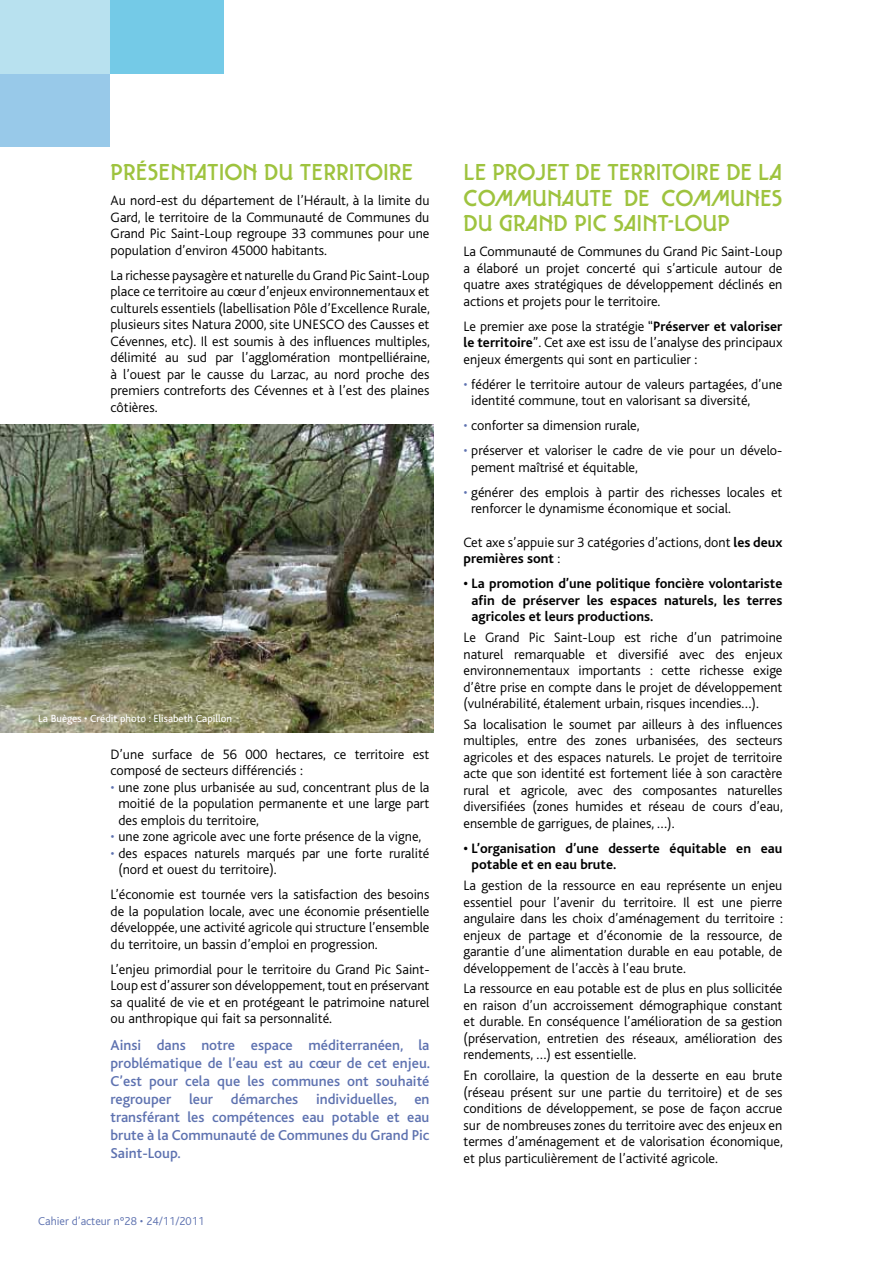
<style>
.page{position:relative;width:893px;height:1263px;background:#fff}
.page>*{position:absolute;margin:0;border:0;box-sizing:border-box;transform-origin:0 0}
.t1{font:22.5px/25.5px "Taut";color:#9ec33e;text-align:justify}
.t2{font:500 15px/18px "Bliss";color:#5e72b0;text-align:justify}
.t3{font:300 14.25px/16.5px "Bliss";color:#000;text-align:justify}
.t4{font:700 14.25px/16.5px "Bliss";color:#000;text-align:justify}
.t5{font:300 12px "Bliss";color:#5e72b0}
.t6{font:10.8px "Bliss";color:#fff}
.s1{color:#5e72b0}
.s2{font-weight:700}
</style>
<div class="page">
<div style="left:0;top:0;width:111px;height:74px;background:#b8e1ef"></div>
<div style="left:0;top:74px;width:110px;height:73px;background:#98c9e9"></div>
<div style="left:110px;top:0;width:114px;height:74px;background:#74cae7"></div>
<img style="left:0;top:424px;width:434px;height:308px">
<h1 class="t1" style="left:111px;top:160px;width:305px">PRÉSENTATION DU TERRITOIRE</h1>
<p class="t3" style="left:111px;top:193px;width:320px">Au nord-est du département de l’Hérault, à la limite du Gard, le territoire de la Communauté de Communes du Grand Pic Saint-Loup regroupe 33 communes pour une population d’environ 45000 habitants.</p>
<p class="t3" style="left:111px;top:267px;width:321px">La richesse paysagère et naturelle du Grand Pic Saint-Loup place ce territoire au cœur d’enjeux environnementaux et culturels essentiels (labellisation Pôle d’Excellence Rurale, plusieurs sites Natura 2000, site UNESCO des Causses et Cévennes, etc). Il est soumis à des influences multiples, délimité au sud par l’agglomération montpelliéraine, à l’ouest par le causse du Larzac, au nord proche des premiers contreforts des Cévennes et à l’est des plaines côtières.</p>
<p class="t6" style="left:38px;top:713px;width:195px">La Buèges • Crédit photo : Elisabeth Capillon</p>
<p class="t3" style="left:111px;top:746px;width:320px">D’une surface de 56 000 hectares, ce territoire est composé de secteurs différenciés :</p>
<p class="t3" style="left:118px;top:779px;width:313px;text-indent:-8px"><span class="s1">•</span> une zone plus urbanisée au sud, concentrant plus de la moitié de la population permanente et une large part des emplois du territoire,</p>
<p class="t3" style="left:111px;top:829px;width:312px"><span class="s1">•</span> une zone agricole avec une forte présence de la vigne,</p>
<p class="t3" style="left:118px;top:845px;width:313px;text-indent:-8px"><span class="s1">•</span> des espaces naturels marqués par une forte ruralité (nord et ouest du territoire).</p>
<p class="t3" style="left:111px;top:887px;width:320px">L’économie est tournée vers la satisfaction des besoins de la population locale, avec une économie présentielle développée, une activité agricole qui structure l’ensemble du territoire, un bassin d’emploi en progression.</p>
<p class="t3" style="left:111px;top:961px;width:320px">L’enjeu primordial pour le territoire du Grand Pic Saint-Loup est d’assurer son développement, tout en préservant sa qualité de vie et en protégeant le patrimoine naturel ou anthropique qui fait sa personnalité.</p>
<p class="t2" style="left:111px;top:1036px;width:321px">Ainsi dans notre espace méditerranéen, la problématique de l’eau est au cœur de cet enjeu.<br>C’est pour cela que les communes ont souhaité regrouper leur démarches individuelles, en transférant les compétences eau potable et eau brute à la Communauté de Communes du Grand Pic Saint-Loup.</p>
<p class="t5" style="left:38px;top:1214px;width:167px">Cahier d’acteur n°28 • 24/11/2011</p>
<h1 class="t1" style="left:463px;top:160px;width:320px">LE PROJET DE TERRITOIRE DE LA COMMUNAUTE DE COMMUNES DU GRAND PIC SAINT-LOUP</h1>
<p class="t3" style="left:463px;top:244px;width:320px">La Communauté de Communes du Grand Pic Saint-Loup a élaboré un projet concerté qui s’articule autour de quatre axes stratégiques de développement déclinés en actions et projets pour le territoire.</p>
<p class="t3" style="left:463px;top:318px;width:320px">Le premier axe pose la stratégie “<span class="s2">Préserver et valoriser le territoire</span>”. Cet axe est issu de l’analyse des principaux enjeux émergents qui sont en particulier :</p>
<p class="t3" style="left:471px;top:376px;width:313px;text-indent:-8px"><span class="s1">•</span> fédérer le territoire autour de valeurs partagées, d’une identité commune, tout en valorisant sa diversité,</p>
<p class="t3" style="left:463px;top:418px;width:178px"><span class="s1">•</span> conforter sa dimension rurale,</p>
<p class="t3" style="left:471px;top:443px;width:313px;text-indent:-8px"><span class="s1">•</span> préserver et valoriser le cadre de vie pour un dévelo&shy;pement maîtrisé et équitable,</p>
<p class="t3" style="left:471px;top:484px;width:313px;text-indent:-8px"><span class="s1">•</span> générer des emplois à partir des richesses locales et renforcer le dynamisme économique et social.</p>
<p class="t3" style="left:463px;top:534px;width:320px">Cet axe s’appuie sur 3 catégories d’actions, dont <span class="s2">les deux premières sont</span> :</p>
<p class="t4" style="left:472px;top:576px;width:312px;text-indent:-8px">• La promotion d’une politique foncière volontariste afin de préserver les espaces naturels, les terres agricoles et leurs productions.</p>
<p class="t3" style="left:463px;top:629px;width:320px">Le Grand Pic Saint-Loup est riche d’un patrimoine naturel remarquable et diversifié avec des enjeux environnementaux importants : cette richesse exige d’être prise en compte dans le projet de développement (vulnérabilité, étalement urbain, risques incendies…).</p>
<p class="t3" style="left:463px;top:716px;width:321px">Sa localisation le soumet par ailleurs à des influences multiples, entre des zones urbanisées, des secteurs agricoles et des espaces naturels. Le projet de territoire acte que son identité est fortement liée à son caractère rural et agricole, avec des composantes naturelles diversifiées (zones humides et réseau de cours d’eau, ensemble de garrigues, de plaines, …).</p>
<p class="t4" style="left:472px;top:840px;width:312px;text-indent:-8px">• L’organisation d’une desserte équitable en eau potable et en eau brute.</p>
<p class="t3" style="left:463px;top:877px;width:321px">La gestion de la ressource en eau représente un enjeu essentiel pour l’avenir du territoire. Il est une pierre angulaire dans les choix d’aménagement du territoire : enjeux de partage et d’économie de la ressource, de garantie d’une alimentation durable en eau potable, de développement de l’accès à l’eau brute.</p>
<p class="t3" style="left:463px;top:981px;width:320px">La ressource en eau potable est de plus en plus sollicitée en raison d’un accroissement démographique constant et durable. En conséquence l’amélioration de sa gestion (préservation, entretien des réseaux, amélioration des rendements, …) est essentielle.</p>
<p class="t3" style="left:463px;top:1067px;width:321px">En corollaire, la question de la desserte en eau brute (réseau présent sur une partie du territoire) et de ses conditions de développement, se pose de façon accrue sur de nombreuses zones du territoire avec des enjeux en termes d’aménagement et de valorisation économique, et plus particulièrement de l’activité agricole.</p>
</div>
